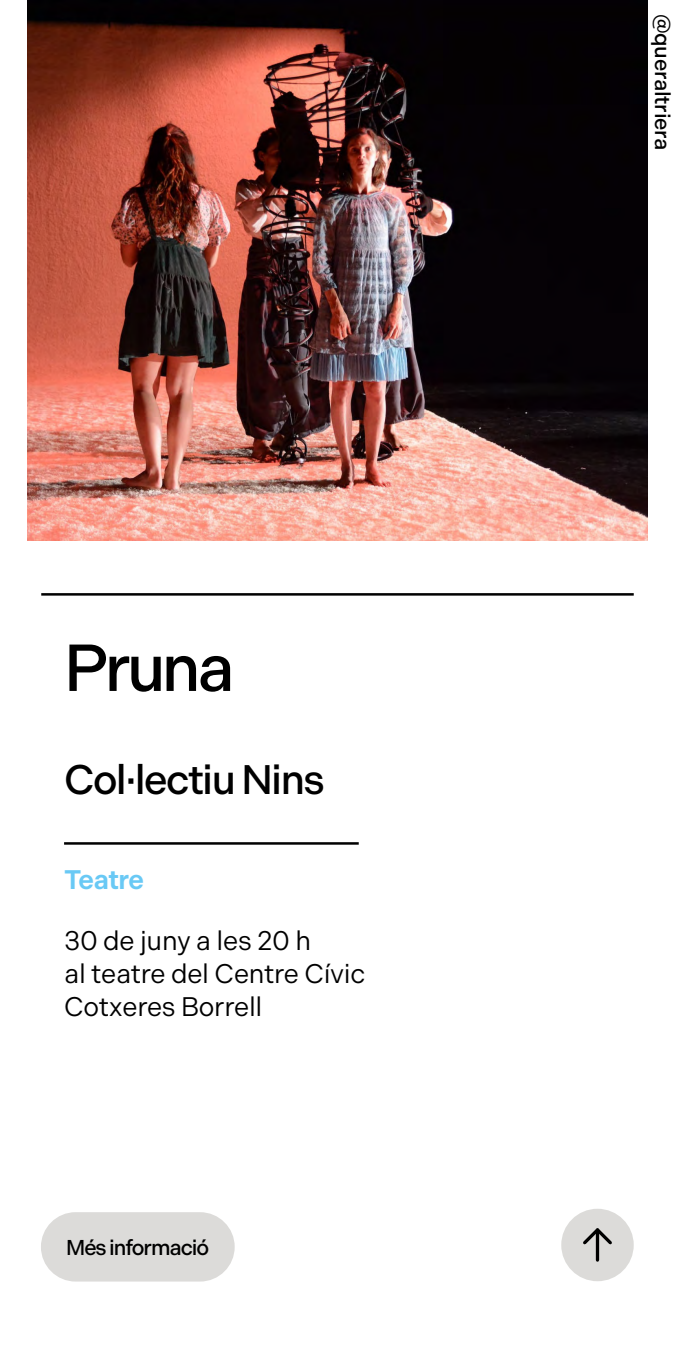
<style>
.page{position:relative;width:675px;height:1350px;background:#fff}
.page>*{position:absolute;margin:0;border:0;box-sizing:border-box;transform-origin:0 0}
._1_Titol{font:500 66.25px "Indivisible";letter-spacing:-.06em;color:#000}
._2_Subtitol{font:500 41.25px "Indivisible";letter-spacing:-.04em;color:#000}
._3_Dades{font:26.88px/33.1px "Indivisible";letter-spacing:-.01em;color:#000}
._7_Categoria{font:600 26.88px "Indivisible";letter-spacing:-.025em;color:#69c9f5}
._6_Firma{font:500 21.5px "Indivisible";letter-spacing:-.01em;color:#000}
._6_Firma-2{font:500 21.5px "Indivisible";letter-spacing:-.04em;color:#000}
</style>
<div class="page">
<hr style="left:64px;top:842px;width:295px;height:3px;background:#000">
<hr style="left:41px;top:593px;width:593px;height:3px;background:#000">
<div style="left:561px;top:1209px;width:73px;height:72px;background:#dcdbd9;border-radius:50%"></div>
<svg style="left:583px;top:1228px;width:29px;height:19px"></svg>
<hr style="left:596px;top:1230px;width:3px;height:30px;background:#000">
<img style="left:28px;top:0;width:620px;height:541px">
<div style="left:42px;top:1214px;width:191px;height:66px;background:#dcdbd9;border-radius:33px"></div>
<div style="left:41px;top:1212px;width:194px;height:70px;border:3px solid #dcdbd9;border-radius:33px"></div>
<h1 class="_1_Titol" style="left:64px;top:630px;width:172px">Pruna</h1>
<h2 class="_2_Subtitol" style="left:64px;top:756px;width:262px">Col·lectiu Nins</h2>
<h3 class="_7_Categoria" style="left:64px;top:864px;width:81px">Teatre</h3>
<h4 class="_3_Dades" style="left:64px;top:924px;width:249px">30 de juny a les 20 h</h4>
<h4 class="_3_Dades" style="left:64px;top:957px;width:303px">al teatre del Centre Cívic<br>Cotxeres Borrell</h4>
<p class="_6_Firma-2" style="left:66px;top:1235px;width:144px">Més informació</p>
<h6 class="_6_Firma" style="left:675px;top:14px;width:138px;rotate:90deg">@queraltriera</h6>
</div>
